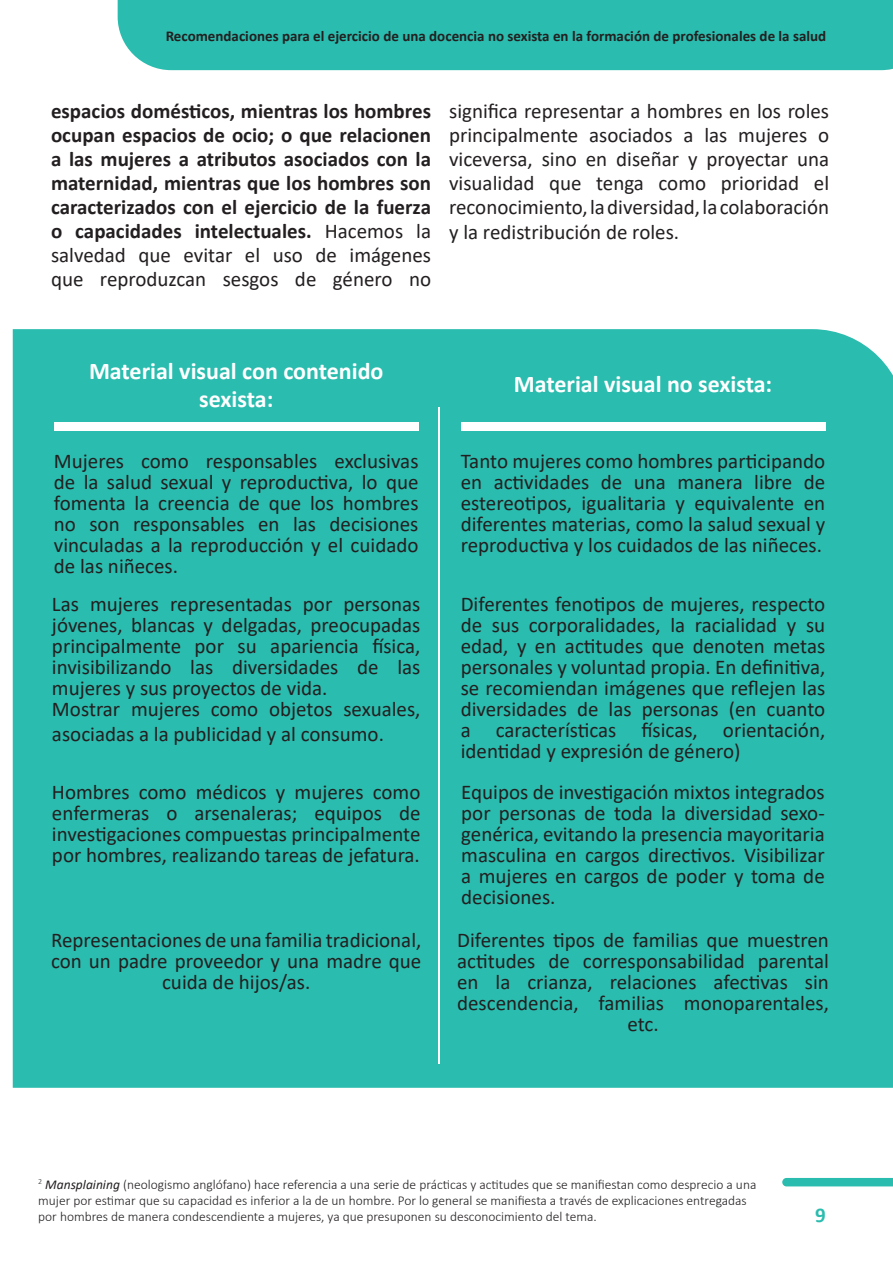
<style>
.page{position:relative;width:893px;height:1263px;background:#fff}
.page>*{position:absolute;margin:0;border:0;box-sizing:border-box;transform-origin:0 0}
.t1{font:700 24px/28.8px "Calibri";color:#fff;text-align:center}
.t2{font:21px/21px "Calibri";color:#231f20;text-align:justify}
.t3{font:700 21px/24px "Calibri";color:#231f20;text-align:justify}
.t4{font:700 21px "Calibri";color:#2abcae}
.t5{font:700 15px "Calibri";color:#231f20}
.t6{font:300 13.5px/16.2px "Calibri";color:#231f20}
.s1{font-weight:400}
.s2{font-weight:400;font-style:italic}
</style>
<div class="page">
<div style="left:13px;top:329px;width:880px;height:759px;background:#2abcae"></div>
<div style="left:118px;top:0;width:775px;height:70px;background:#2abcae"></div>
<svg style="left:782px;top:1178px;width:111px;height:8px"></svg>
<svg style="left:54px;top:423px;width:365px;height:8px"></svg>
<svg style="left:461px;top:423px;width:364px;height:8px"></svg>
<svg style="left:438px;top:408px;width:2px;height:656px"></svg>
<p class="t5" style="left:166px;top:25px;width:662px">Recomendaciones para el ejercicio de una docencia no sexista en la formación de profesionales de la salud</p>
<p class="t3" style="left:51px;top:99px;width:382px">espacios domésticos, mientras los hombres ocupan espacios de ocio; o que relacionen a las mujeres a atributos asociados con la maternidad, mientras que los hombres son caracterizados con el ejercicio de la fuerza o capacidades intelectuales. <span class="s1">Hacemos la salvedad que evitar el uso de imágenes que reproduzcan sesgos de género no</span></p>
<p class="t2" style="left:449px;top:98px;width:382px;line-height:24.3px">significa representar a hombres en los roles principalmente asociados a las mujeres o viceversa, sino en diseñar y proyectar una visualidad que tenga como prioridad el reconocimiento, la diversidad, la colaboración y la redistribución de roles.</p>
<p class="t1" style="left:89px;top:356px;width:296px">Material visual con contenido sexista:</p>
<p class="t2" style="left:54px;top:450px;width:366px">Mujeres como responsables exclusivas de la salud sexual y reproductiva, lo que fomenta la creencia de que los hombres no son responsables en las decisiones vinculadas a la reproducción y el cuidado de las niñeces.</p>
<p class="t2" style="left:52px;top:593px;width:370px">Las mujeres representadas por personas jóvenes, blancas y delgadas, preocupadas principalmente por su apariencia física, invisibilizando las diversidades de las mujeres y sus proyectos de vida.</p>
<p class="t2" style="left:52px;top:696px;width:370px;line-height:25.2px">Mostrar mujeres como objetos sexuales, asociadas a la publicidad y al consumo.</p>
<p class="t1" style="left:514px;top:369px;width:260px">Material visual no sexista:</p>
<p class="t2" style="left:461px;top:450px;width:366px">Tanto mujeres como hombres participando en actividades de una manera libre de estereotipos, igualitaria y equivalente en diferentes materias, como la salud sexual y reproductiva y los cuidados de las niñeces.</p>
<p class="t2" style="left:461px;top:593px;width:366px">Diferentes fenotipos de mujeres, respecto de sus corporalidades, la racialidad y su edad, y en actitudes que denoten metas personales y voluntad propia. En definitiva, se recomiendan imágenes que reflejen las diversidades de las personas (en cuanto a características físicas, orientación, identidad y expresión de género)</p>
<p class="t2" style="left:52px;top:781px;width:370px">Hombres como médicos y mujeres como enfermeras o arsenaleras; equipos de investigaciones compuestas principalmente por hombres, realizando tareas de jefatura.</p>
<p class="t2" style="left:461px;top:781px;width:365px">Equipos de investigación mixtos integrados por personas de toda la diversidad sexo&shy;genérica, evitando la presencia mayoritaria masculina en cargos directivos. Visibilizar a mujeres en cargos de poder y toma de decisiones.</p>
<p class="t2" style="left:51px;top:929px;width:372px;text-align:center">Representaciones de una familia tradicional, con un padre proveedor y una madre que cuida de hijos/as.</p>
<p class="t2" style="left:457px;top:929px;width:373px;text-align:center">Diferentes tipos de familias que muestren actitudes de corresponsabilidad parental en la crianza, relaciones afectivas sin descendencia, familias monoparentales, etc.</p>
<p class="t6" style="left:38px;top:1176px;width:720px"><sup>2</sup> <span class="s2">Mansplaining</span> (neologismo anglófano) hace referencia a una serie de prácticas y actitudes que se manifiestan como desprecio a una mujer por estimar que su capacidad es inferior a la de un hombre. Por lo general se manifiesta a través de explicaciones entregadas por hombres de manera condescendiente a mujeres, ya que presuponen su desconocimiento del tema.</p>
<p class="t4" style="left:815px;top:1200px;width:12px">9</p>
</div>
